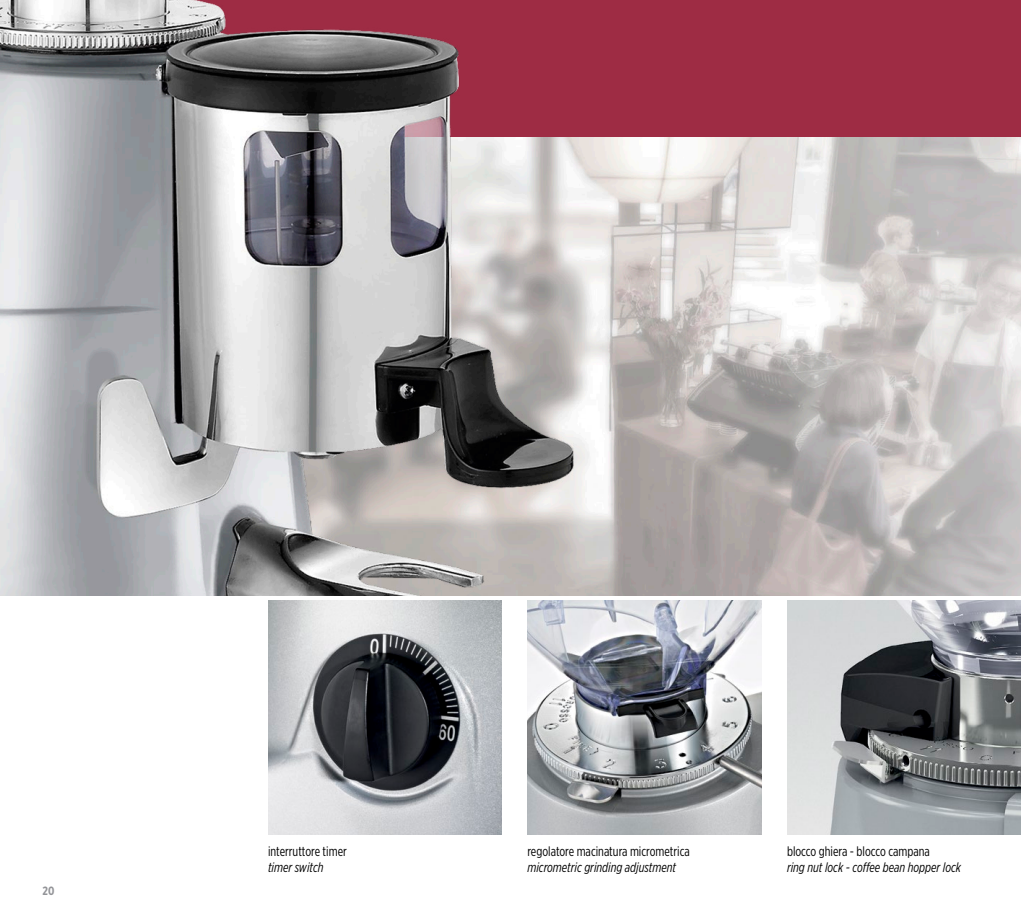
<style>
.page{position:relative;width:1021px;height:915px;background:#fff}
.page>*{position:absolute;margin:0;border:0;box-sizing:border-box;transform-origin:0 0}
.t1{font:13.5px "Gotham X Narrow";color:#000;scale:.95 1}
.t2{font:italic 13.5px "Gotham X Narrow";color:#000;scale:.95 1}
.t3{font:700 12px "Gotham X Narrow";color:#939498}
</style>
<div class="page">
<img style="left:612px;top:136px;width:408px;height:459px">
<div style="left:0;top:0;width:1020px;height:136px;background:#9e2c44"></div>
<img style="left:527px;top:600px;width:234px;height:233px">
<img style="left:787px;top:600px;width:233px;height:233px">
<img style="left:0;top:0;width:612px;height:595px">
<img style="left:268px;top:600px;width:234px;height:233px">
<p class="t3" style="left:43px;top:882px;width:14px">20</p>
<p class="t1" style="left:268px;top:843px;width:84px">interruttore timer</p>
<p class="t2" style="left:268px;top:859px;width:60px">timer switch</p>
<p class="t1" style="left:527px;top:843px;width:172px">regolatore macinatura micrometrica</p>
<p class="t2" style="left:527px;top:859px;width:158px">micrometric grinding adjustment</p>
<p class="t1" style="left:787px;top:843px;width:152px">blocco ghiera - blocco campana</p>
<p class="t2" style="left:787px;top:859px;width:185px">ring nut lock - coffee bean hopper lock</p>
</div>
